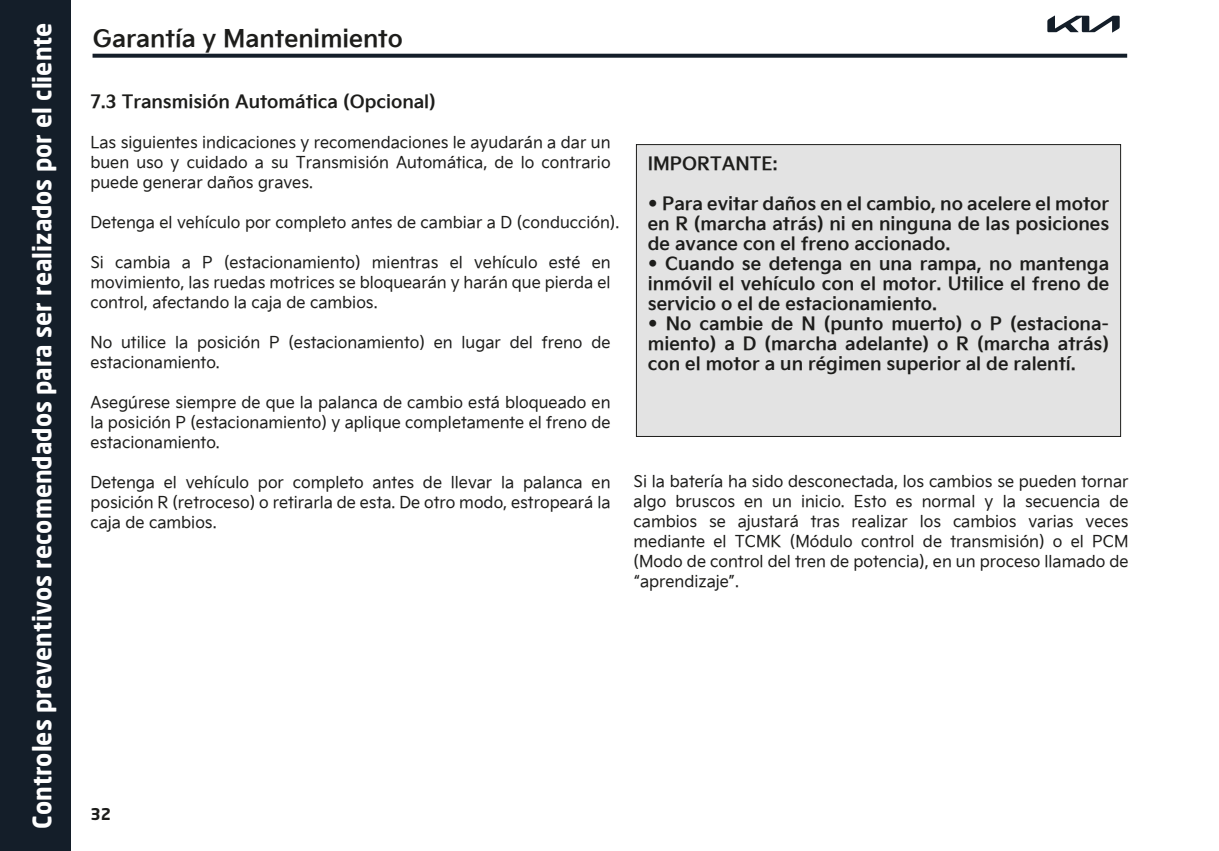
<style>
.page{position:relative;width:1219px;height:851px;background:#fff}
.page>*{position:absolute;margin:0;border:0;box-sizing:border-box;transform-origin:0 0}
.t1{font:700 25.2px "Neo Sans Pro";color:#fff;scale:.95 1}
.t2{font:700 24px "Kia Signature";color:#1d1d1b}
.t3{font:700 18.2px/20px "Kia Signature";color:#1d1d1b;text-align:justify}
.t4{font:16.2px/20px "Kia Signature";color:#1d1d1b;text-align:justify}
.t5{font:700 16px "Neo Sans Pro";color:#1d1d1b}
</style>
<div class="page">
<div style="left:636px;top:144px;width:485px;height:293px;background:#e3e3e3;border:1px solid #1d1d1b"></div>
<svg style="left:1047px;top:16px;width:73px;height:17px"></svg>
<svg style="left:93px;top:54px;width:1034px;height:4px;background:#252e38"></svg>
<div style="left:0;top:0;width:71px;height:850px;background:#141e29"></div>
<h1 class="t1" style="left:26px;top:828px;width:849px;rotate:-90deg">Controles preventivos recomendados para ser realizados por el cliente</h1>
<h2 class="t2" style="left:93px;top:21px;width:311px">Garantía y Mantenimiento</h2>
<p class="t3" style="left:90px;top:90px;width:347px">7.3 Transmisión Automática (Opcional)</p>
<p class="t4" style="left:90px;top:131px;width:522px">Las siguientes indicaciones y recomendaciones le ayudarán a dar un buen uso y cuidado a su Transmisión Automática, de lo contrario puede generar daños graves.</p>
<p class="t4" style="left:90px;top:211px;width:530px">Detenga el vehículo por completo antes de cambiar a D (conducción).</p>
<p class="t4" style="left:90px;top:251px;width:522px">Si cambia a P (estacionamiento) mientras el vehículo esté en movimiento, las ruedas motrices se bloquearán y harán que pierda el control, afectando la caja de cambios.</p>
<p class="t4" style="left:90px;top:331px;width:522px">No utilice la posición P (estacionamiento) en lugar del freno de estacionamiento.</p>
<p class="t4" style="left:90px;top:391px;width:522px">Asegúrese siempre de que la palanca de cambio está bloqueado en la posición P (estacionamiento) y aplique completamente el freno de estacionamiento.</p>
<p class="t4" style="left:90px;top:471px;width:522px">Detenga el vehículo por completo antes de llevar la palanca en posición R (retroceso) o retirarla de esta. De otro modo, estropeará la caja de cambios.</p>
<p class="t3" style="left:648px;top:152px;width:132px">IMPORTANTE:</p>
<p class="t3" style="left:648px;top:192px;width:463px">• Para evitar daños en el cambio, no acelere el motor en R (marcha atrás) ni en ninguna de las posiciones de avance con el freno accionado.</p>
<p class="t3" style="left:648px;top:252px;width:463px">• Cuando se detenga en una rampa, no mantenga inmóvil el vehículo con el motor. Utilice el freno de servicio o el de estacionamiento.</p>
<p class="t3" style="left:648px;top:312px;width:463px">• No cambie de N (punto muerto) o P (estaciona&shy;miento) a D (marcha adelante) o R (marcha atrás) con el motor a un régimen superior al de ralentí.</p>
<p class="t4" style="left:634px;top:470px;width:496px">Si la batería ha sido desconectada, los cambios se pueden tornar algo bruscos en un inicio. Esto es normal y la secuencia de cambios se ajustará tras realizar los cambios varias veces mediante el TCMK (Módulo control de transmisión) o el PCM (Modo de control del tren de potencia), en un proceso llamado de “aprendizaje”.</p>
<p class="t5" style="left:90px;top:803px;width:22px">32</p>
</div>
